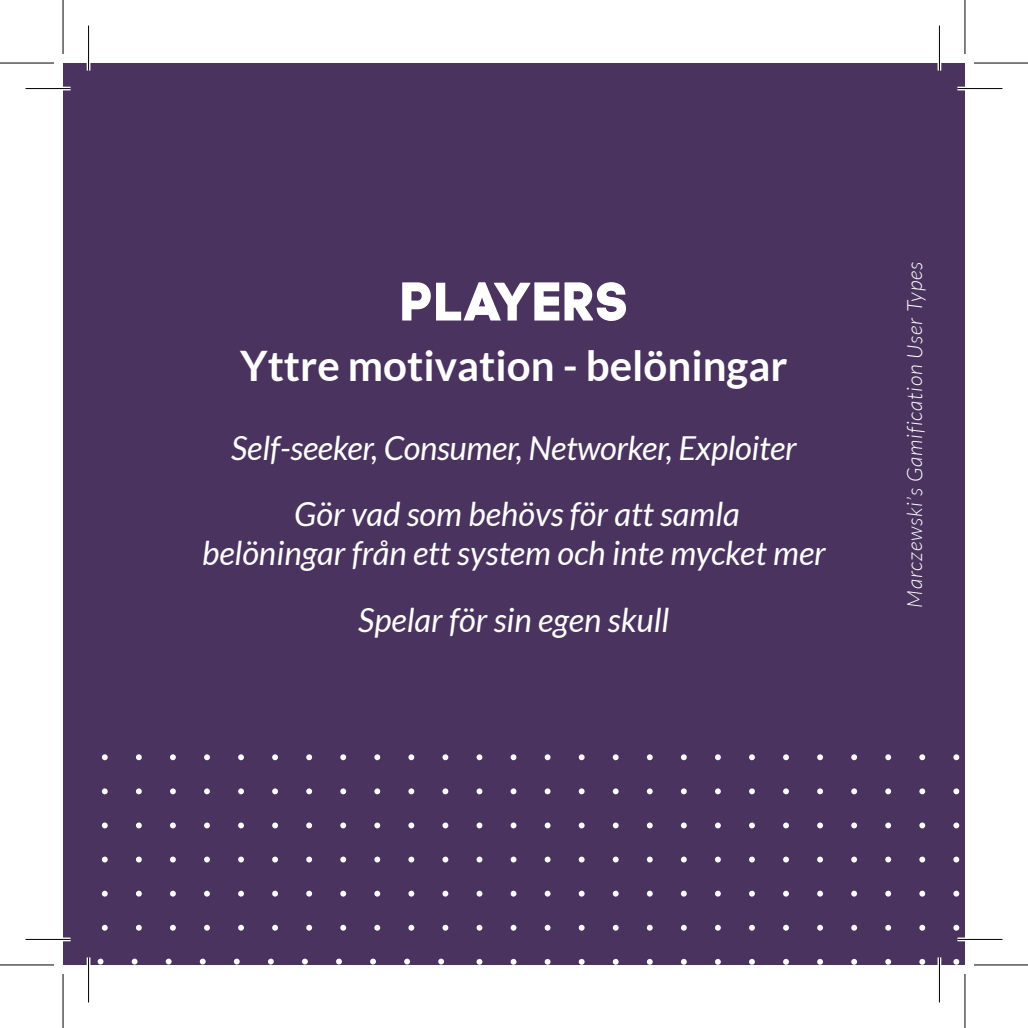
<style>
.page{position:relative;width:1028px;height:1028px;background:#fff}
.page>*{position:absolute;margin:0;border:0;box-sizing:border-box;transform-origin:0 0}
.t1{font:700 54px "Code Pro";color:#fff}
.t2{font:700 42px "Lato";color:#fff}
.t3{font:italic 33px/66px "Lato";color:#fff;text-align:center}
.t4{font:italic 300 21px "Lato";letter-spacing:.04em;color:#fff}
</style>
<div class="page">
<div style="left:63px;top:63px;width:901px;height:901px;background:#4a335f"></div>
<hr style="left:26px;top:87px;width:45px;height:3px;background:#fff">
<hr style="left:957px;top:87px;width:45px;height:3px;background:#fff">
<svg style="left:26px;top:937px;width:45px;height:4px"></svg>
<svg style="left:957px;top:937px;width:45px;height:4px"></svg>
<hr style="left:87px;top:26px;width:3px;height:45px;background:#fff">
<hr style="left:87px;top:957px;width:3px;height:45px;background:#fff">
<svg style="left:937px;top:26px;width:4px;height:45px"></svg>
<svg style="left:937px;top:957px;width:4px;height:45px"></svg>
<hr style="left:26px;top:88px;width:45px;height:1px;background:#000">
<hr style="left:957px;top:88px;width:45px;height:1px;background:#000">
<hr style="left:26px;top:938px;width:45px;height:1px;background:#000">
<hr style="left:957px;top:938px;width:45px;height:1px;background:#000">
<hr style="left:88px;top:26px;width:1px;height:45px;background:#000">
<hr style="left:88px;top:957px;width:1px;height:45px;background:#000">
<hr style="left:938px;top:26px;width:1px;height:45px;background:#000">
<hr style="left:938px;top:957px;width:1px;height:45px;background:#000">
<hr style="left:0;top:62px;width:54px;height:2px;background:#000">
<hr style="left:973px;top:62px;width:54px;height:2px;background:#000">
<hr style="left:0;top:964px;width:54px;height:1px;background:#000">
<hr style="left:973px;top:964px;width:54px;height:1px;background:#000">
<hr style="left:62px;top:0;width:2px;height:54px;background:#000">
<hr style="left:62px;top:973px;width:2px;height:54px;background:#000">
<hr style="left:964px;top:0;width:1px;height:54px;background:#000">
<hr style="left:964px;top:973px;width:1px;height:54px;background:#000">
<h1 class="t1" style="left:399px;top:268px;width:230px">PLAYERS</h1>
<p class="t2" style="left:240px;top:341px;width:549px">Yttre motivation - belöningar</p>
<p class="t3" style="left:231px;top:416px;width:567px">Self-seeker, Consumer, Networker, Exploiter<br>Gör vad som behövs för att samla</p>
<p class="t3" style="left:202px;top:521px;width:625px">belöningar från ett system och inte mycket mer<br>Spelar för sin egen skull</p>
<p class="t4" style="left:903px;top:607px;width:348px;rotate:-90deg">Marczewski’s Gamification User Types</p>
</div>
